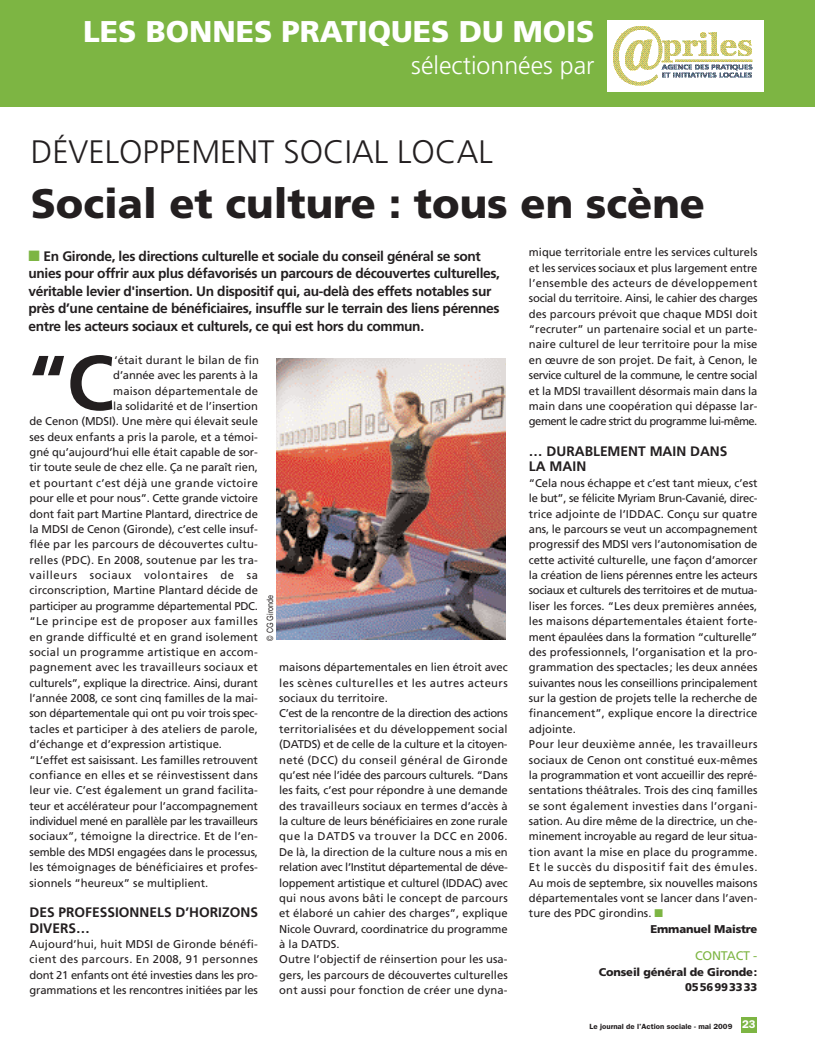
<style>
.page{position:relative;width:815px;height:1063px;background:#fff}
.page>*{position:absolute;margin:0;border:0;box-sizing:border-box;transform-origin:0 0}
.t1{font:700 77.25px "Frutiger";color:#231f20}
.t2{font:900 41.25px "Frutiger";color:#231f20}
.t3{font:300 32.5px "Frutiger";color:#231f20}
.t4{font:900 30px "Frutiger";color:#fff}
.t5{font:300 25px "Frutiger";color:#fff}
.t6{font:700 13.75px/17.5px "Frutiger";letter-spacing:-.025em;color:#231f20}
.t7{font:700 13.75px/15.4px "Frutiger";color:#231f20}
.t8{font:12.5px "Frutiger";letter-spacing:-.015em;color:#7db543}
.t9{font:11.25px/15.4px "Frutiger";letter-spacing:-.005em;color:#231f20;text-align:justify}
.t10{font:11.25px "Frutiger";letter-spacing:.02em;color:#231f20}
.t11{font:11.25px "Frutiger";letter-spacing:.015em;color:#231f20}
.t12{font:11.25px "Frutiger";letter-spacing:-.03em;color:#231f20}
.t13{font:11.25px "Frutiger";letter-spacing:-.025em;color:#231f20}
.t14{font:11.25px "Frutiger";letter-spacing:.025em;color:#231f20}
.t15{font:900 11.25px/15.4px "Frutiger";letter-spacing:-.015em;color:#231f20;text-align:right}
.t16{font:11.25px "Frutiger";letter-spacing:-.04em;color:#231f20}
.t17{font:11.25px "Frutiger";letter-spacing:-.035em;color:#231f20}
.t18{font:11.25px "Frutiger";letter-spacing:.045em;color:#231f20}
.t19{font:11.25px "Frutiger";letter-spacing:.04em;color:#231f20}
.t20{font:11.25px "Frutiger";letter-spacing:.05em;color:#231f20}
.t21{font:8.75px "Arial Narrow";color:#231f20}
.t22{font:600 7.5px "Franklin Gothic";color:#231f20;scale:1.05 1}
.s1{color:#7db543}
.s2{font-size:11.25px;color:#fff}
</style>
<div class="page">
<div style="left:741px;top:1017px;width:16px;height:16px;background:#7db543"></div>
<div style="left:0;top:0;width:815px;height:107px;background:#7db543"></div>
<div style="left:607px;top:20px;width:157px;height:71px;background:#fff"></div>
<img style="left:613px;top:26px;width:139px;height:59px">
<img style="left:277px;top:358px;width:228px;height:282px">
<h3 class="t4" style="left:83px;top:19px;width:513px">LES BONNES PRATIQUES DU MOIS</h3>
<h3 class="t5" style="left:411px;top:55px;width:185px">sélectionnées par</h3>
<h3 class="t3" style="left:31px;top:139px;width:464px">DÉVELOPPEMENT SOCIAL LOCAL</h3>
<h2 class="t2" style="left:31px;top:187px;width:676px">Social et culture : tous en scène</h2>
<p class="t6" style="left:29px;top:248px;width:473px"><span class="s1">■</span> En Gironde, les directions culturelle et sociale du conseil général se sont unies pour offrir aux plus défavorisés un parcours de découvertes culturelles, véritable levier d'insertion. Un dispositif qui, au-delà des effets notables sur près d’une centaine de bénéficiaires, insuffle sur le terrain des liens pérennes entre les acteurs sociaux et culturels, ce qui est hors du commun.</p>
<h1 class="t1" style="left:30px;top:352px;width:86px">“C</h1>
<p class="t9" style="left:114px;top:353px;width:146px">‘était durant le bilan de fin</p>
<p class="t9" style="left:113px;top:368px;width:146px">d’année avec les parents à la</p>
<p class="t11" style="left:113px;top:386px;width:146px">maison départementale de</p>
<p class="t9" style="left:113px;top:399px;width:146px">la solidarité et de l’insertion</p>
<p class="t9" style="left:30px;top:415px;width:230px">de Cenon (MDSI). Une mère qui élevait seule</p>
<p class="t9" style="left:30px;top:430px;width:230px">ses deux enfants a pris la parole, et a témoi-</p>
<p class="t9" style="left:30px;top:445px;width:230px">gné qu’aujourd’hui elle était capable de sor-</p>
<p class="t9" style="left:30px;top:461px;width:230px">tir toute seule de chez elle. Ça ne paraît rien,</p>
<p class="t14" style="left:30px;top:478px;width:230px">et pourtant c’est déjà une grande victoire</p>
<p class="t9" style="left:30px;top:491px;width:230px">pour elle et pour nous”. Cette grande victoire</p>
<p class="t9" style="left:30px;top:507px;width:230px">dont fait part Martine Plantard, directrice de</p>
<p class="t9" style="left:30px;top:522px;width:230px">la MDSI de Cenon (Gironde), c’est celle insuf-</p>
<p class="t10" style="left:30px;top:540px;width:230px">flée par les parcours de découvertes cultu-</p>
<p class="t10" style="left:30px;top:555px;width:230px">relles (PDC). En 2008, soutenue par les tra-</p>
<p class="t20" style="left:30px;top:571px;width:230px">vailleurs sociaux volontaires de sa</p>
<p class="t9" style="left:30px;top:584px;width:230px">circonscription, Martine Plantard décide de</p>
<p class="t13" style="left:30px;top:601px;width:230px">participer au programme départemental PDC.</p>
<p class="t19" style="left:30px;top:617px;width:230px">“Le principe est de proposer aux familles</p>
<p class="t11" style="left:30px;top:632px;width:230px">en grande difficulté et en grand isolement</p>
<p class="t10" style="left:30px;top:647px;width:230px">social un programme artistique en accom-</p>
<p class="t10" style="left:30px;top:663px;width:230px">pagnement avec les travailleurs sociaux et</p>
<p class="t9" style="left:30px;top:676px;width:230px">culturels”, explique la directrice. Ainsi, durant</p>
<p class="t9" style="left:30px;top:691px;width:230px">l’année 2008, ce sont cinq familles de la mai-</p>
<p class="t12" style="left:30px;top:709px;width:230px">son départementale qui ont pu voir trois spec-</p>
<p class="t9" style="left:30px;top:722px;width:230px">tacles et participer à des ateliers de parole,</p>
<p class="t9" style="left:30px;top:737px;width:194px">d’échange et d’expression artistique.</p>
<p class="t9" style="left:30px;top:753px;width:230px">“L’effet est saisissant. Les familles retrouvent</p>
<p class="t11" style="left:30px;top:770px;width:230px">confiance en elles et se réinvestissent dans</p>
<p class="t11" style="left:30px;top:786px;width:230px">leur vie. C’est également un grand facilita-</p>
<p class="t9" style="left:30px;top:799px;width:230px">teur et accélérateur pour l’accompagnement</p>
<p class="t16" style="left:30px;top:817px;width:230px">individuel mené en parallèle par les travailleurs</p>
<p class="t9" style="left:30px;top:830px;width:230px">sociaux”, témoigne la directrice. Et de l’en-</p>
<p class="t9" style="left:30px;top:845px;width:230px">semble des MDSI engagées dans le processus,</p>
<p class="t9" style="left:30px;top:860px;width:230px">les témoignages de bénéficiaires et profes-</p>
<p class="t9" style="left:30px;top:876px;width:180px">sionnels “heureux” se multiplient.</p>
<p class="t7" style="left:30px;top:906px;width:230px">DES PROFESSIONNELS D’HORIZONS<br>DIVERS…</p>
<p class="t9" style="left:30px;top:937px;width:230px">Aujourd’hui, huit MDSI de Gironde bénéfi&shy;cient des parcours. En 2008, 91 personnes dont 21 enfants ont été investies dans les pro&shy;grammations et les rencontres initiées par les</p>
<p class="t21" style="left:267px;top:641px;width:47px;rotate:-90deg">© CG Gironde</p>
<p class="t9" style="left:279px;top:661px;width:230px;text-align:left">maisons départementales en lien étroit avec les scènes culturelles et les autres acteurs sociaux du territoire.<br>C’est de la rencontre de la direction des actions territorialisées et du développement social (DATDS) et de celle de la culture et la citoyen&shy;neté (DCC) du conseil général de Gironde qu’est née l’idée des parcours culturels. “Dans les faits, c’est pour répondre à une demande des travailleurs sociaux en termes d’accès à la culture de leurs bénéficiaires en zone rurale que la DATDS va trouver la DCC en 2006.<br>De là, la direction de la culture nous a mis en relation avec l’Institut départemental de déve&shy;loppement artistique et culturel (IDDAC) avec qui nous avons bâti le concept de parcours et élaboré un cahier des charges”, explique Nicole Ouvrard, coordinatrice du programme à la DATDS.<br>Outre l’objectif de réinsertion pour les usa&shy;gers, les parcours de découvertes culturelles ont aussi pour fonction de créer une dyna-</p>
<p class="t9" style="left:529px;top:245px;width:230px">mique territoriale entre les services culturels et les services sociaux et plus largement entre l’ensemble des acteurs de développement social du territoire. Ainsi, le cahier des charges des parcours prévoit que chaque MDSI doit “recruter” un partenaire social et un parte&shy;naire culturel de leur territoire pour la mise en œuvre de son projet. De fait, à Cenon, le service culturel de la commune, le centre social et la MDSI travaillent désormais main dans la main dans une coopération qui dépasse lar&shy;gement le cadre strict du programme lui-même.</p>
<p class="t7" style="left:529px;top:445px;width:200px">… DURABLEMENT MAIN DANS<br>LA MAIN</p>
<p class="t9" style="left:529px;top:476px;width:230px">“Cela nous échappe et c’est tant mieux, c’est</p>
<p class="t12" style="left:529px;top:494px;width:230px">le but”, se félicite Myriam Brun-Cavanié, direc-</p>
<p class="t9" style="left:529px;top:507px;width:230px">trice adjointe de l’IDDAC. Conçu sur quatre</p>
<p class="t9" style="left:529px;top:522px;width:230px">ans, le parcours se veut un accompagnement</p>
<p class="t9" style="left:529px;top:538px;width:230px">progressif des MDSI vers l’autonomisation de</p>
<p class="t9" style="left:529px;top:553px;width:230px">cette activité culturelle, une façon d’amorcer</p>
<p class="t9" style="left:529px;top:568px;width:230px">la création de liens pérennes entre les acteurs</p>
<p class="t17" style="left:529px;top:586px;width:230px">sociaux et culturels des territoires et de mutua-</p>
<p class="t9" style="left:529px;top:599px;width:230px">liser les forces. “Les deux premières années,</p>
<p class="t9" style="left:529px;top:614px;width:230px">les maisons départementales étaient forte-</p>
<p class="t9" style="left:529px;top:630px;width:230px">ment épaulées dans la formation “culturelle”</p>
<p class="t9" style="left:529px;top:645px;width:230px">des professionnels, l’organisation et la pro-</p>
<p class="t9" style="left:529px;top:661px;width:230px">grammation des spectacles; les deux années</p>
<p class="t9" style="left:529px;top:676px;width:230px">suivantes nous les conseillions principalement</p>
<p class="t9" style="left:529px;top:691px;width:230px">sur la gestion de projets telle la recherche de</p>
<p class="t9" style="left:529px;top:707px;width:230px">financement”, explique encore la directrice</p>
<p class="t9" style="left:529px;top:722px;width:48px">adjointe.</p>
<p class="t10" style="left:529px;top:740px;width:230px">Pour leur deuxième année, les travailleurs</p>
<p class="t9" style="left:529px;top:753px;width:230px">sociaux de Cenon ont constitué eux-mêmes</p>
<p class="t13" style="left:529px;top:770px;width:230px">la programmation et vont accueillir des repré-</p>
<p class="t9" style="left:529px;top:784px;width:230px">sentations théâtrales. Trois des cinq familles</p>
<p class="t14" style="left:529px;top:801px;width:230px">se sont également investies dans l’organi-</p>
<p class="t9" style="left:529px;top:814px;width:230px">sation. Au dire même de la directrice, un che-</p>
<p class="t9" style="left:529px;top:830px;width:230px">minement incroyable au regard de leur situa-</p>
<p class="t9" style="left:529px;top:845px;width:230px">tion avant la mise en place du programme.</p>
<p class="t18" style="left:529px;top:863px;width:230px">Et le succès du dispositif fait des émules.</p>
<p class="t9" style="left:529px;top:876px;width:230px">Au mois de septembre, six nouvelles maisons</p>
<p class="t9" style="left:529px;top:891px;width:230px">départementales vont se lancer dans l’aven-</p>
<p class="t9" style="left:529px;top:907px;width:136px">ture des PDC girondins. <span class="s1">■</span></p>
<p class="t15" style="left:650px;top:922px;width:108px">Emmanuel Maistre</p>
<p class="t8" style="left:695px;top:951px;width:64px">CONTACT -</p>
<p class="t15" style="left:599px;top:965px;width:160px">Conseil général de Gironde:<br>0556993333</p>
<p class="t22" style="left:590px;top:1024px;width:160px">Le journal de l’Action sociale - mai 2009 <span class="s2">23</span></p>
</div>
